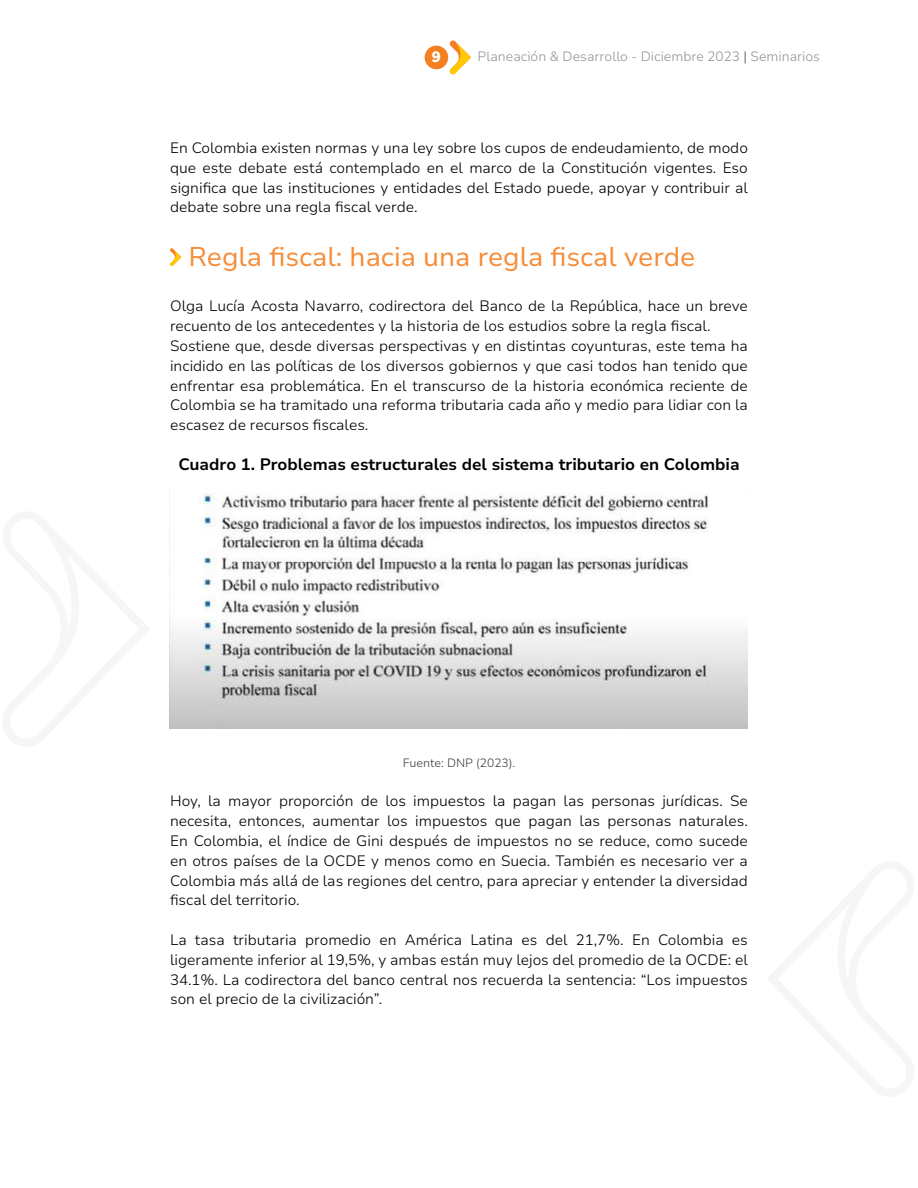
<style>
.page{position:relative;width:918px;height:1188px;background:#fff}
.page>*{position:absolute;margin:0;border:0;box-sizing:border-box;transform-origin:0 0}
.t1{font:27px "Nunito Sans 10 pt";color:#f68c37}
.t2{font:700 16.5px "Nunito Sans 10 pt";color:#000}
.t3{font:300 15px/19.8px "Nunito Sans 10 pt";color:#000;text-align:justify}
.t4{font:900 15px "Nunito Sans 10 pt";color:#fff}
.t5{font:300 13.5px "Nunito Sans 10 pt";color:#939598}
.t6{font:300 12px "Nunito Sans 10 pt";color:#414042}
.s1{color:#4d4d4d}
</style>
<div class="page">
<div style="left:425px;top:46px;width:23px;height:23px;background:#f58021;border-radius:50%"></div>
<svg style="left:449px;top:40px;width:22px;height:35px"></svg>
<svg style="left:170px;top:248px;width:11px;height:18px"></svg>
<img style="left:169px;top:487px;width:578px;height:242px">
<p class="t4" style="left:432px;top:46px;width:10px">9</p>
<p class="t5" style="left:478px;top:47px;width:344px">Planeación &amp; Desarrollo - Diciembre 2023 <span class="s1">|</span> Seminarios</p>
<p class="t3" style="left:170px;top:137px;width:579px">En Colombia existen normas y una ley sobre los cupos de endeudamiento, de modo que este debate está contemplado en el marco de la Constitución vigentes. Eso significa que las instituciones y entidades del Estado puede, apoyar y contribuir al debate sobre una regla fiscal verde.</p>
<h1 class="t1" style="left:189px;top:238px;width:508px">Regla fiscal: hacia una regla fiscal verde</h1>
<p class="t3" style="left:170px;top:296px;width:579px;text-align:left">Olga Lucía Acosta Navarro, codirectora del Banco de la República, hace un breve recuento de los antecedentes y la historia de los estudios sobre la regla fiscal.<br>Sostiene que, desde diversas perspectivas y en distintas coyunturas, este tema ha incidido en las políticas de los diversos gobiernos y que casi todos han tenido que enfrentar esa problemática. En el transcurso de la historia económica reciente de Colombia se ha tramitado una reforma tributaria cada año y medio para lidiar con la escasez de recursos fiscales.</p>
<p class="t2" style="left:178px;top:452px;width:563px">Cuadro 1. Problemas estructurales del sistema tributario en Colombia</p>
<p class="t6" style="left:403px;top:754px;width:114px">Fuente: DNP (2023).</p>
<p class="t3" style="left:170px;top:791px;width:579px">Hoy, la mayor proporción de los impuestos la pagan las personas jurídicas. Se necesita, entonces, aumentar los impuestos que pagan las personas naturales.<br>En Colombia, el índice de Gini después de impuestos no se reduce, como sucede en otros países de la OCDE y menos como en Suecia. También es necesario ver a Colombia más allá de las regiones del centro, para apreciar y entender la diversidad fiscal del territorio.</p>
<p class="t3" style="left:170px;top:929px;width:579px">La tasa tributaria promedio en América Latina es del 21,7%. En Colombia es ligeramente inferior al 19,5%, y ambas están muy lejos del promedio de la OCDE: el 34.1%. La codirectora del banco central nos recuerda la sentencia: “Los impuestos son el precio de la civilización”.</p>
</div>
